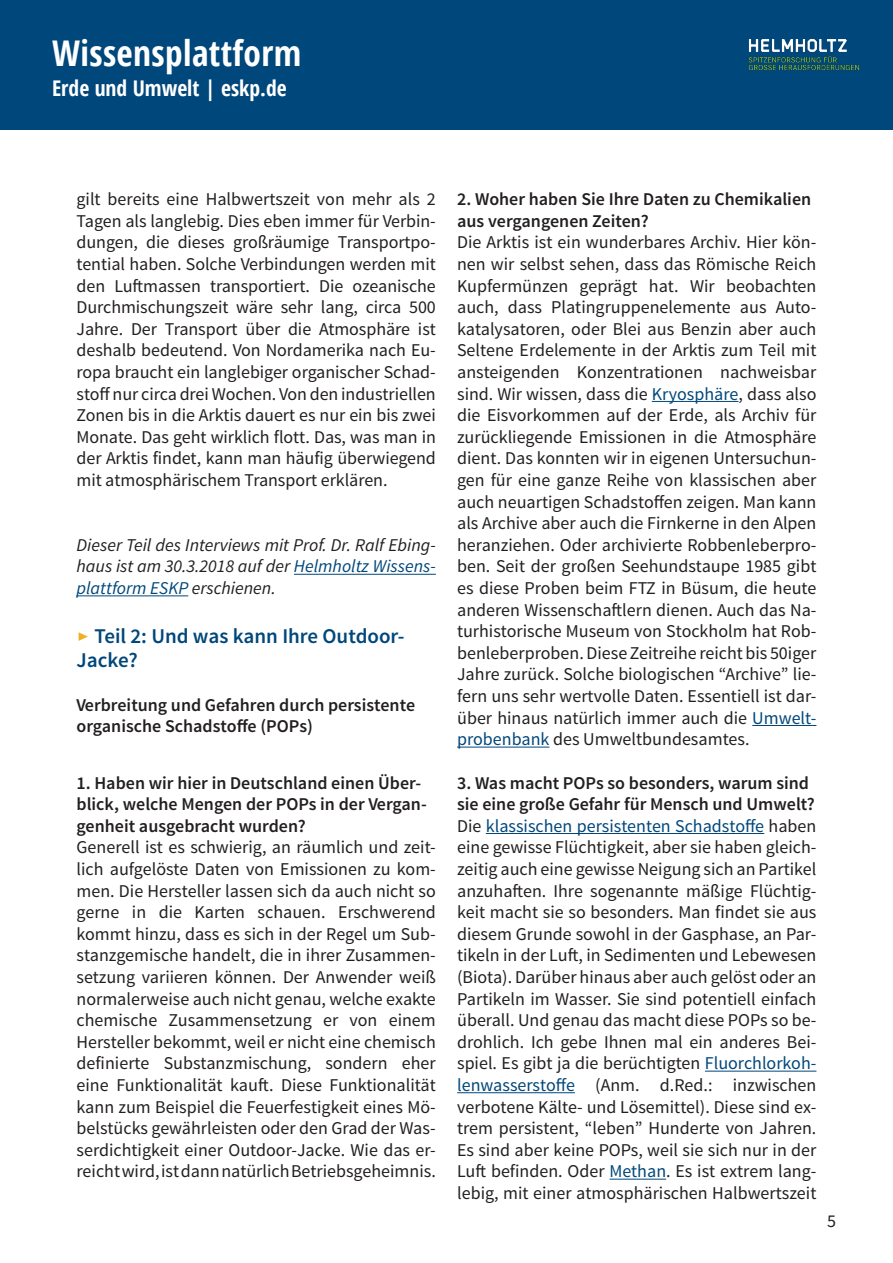
<style>
.page{position:relative;width:893px;height:1263px;background:#fff}
.page>*{position:absolute;margin:0;border:0;box-sizing:border-box;transform-origin:0 0}
.t1{font:700 condensed 35.4px "Open Sans";letter-spacing:.01em;color:#fff}
.t2{font:700 condensed 21.6px "Open Sans";color:#fff}
.bold{font:600 21px/24.2px "Source Sans Pro";color:#00477b}
.fließ{font:18px/21.6px "Source Sans Pro";color:#231f20;text-align:justify}
.Frage{font:600 18px/21.6px "Source Sans Pro";color:#231f20}
.fließ-2{font:italic 18px/21.6px "Source Sans Pro";color:#231f20;text-align:justify}
.s1{color:#00477b}
.s2{font-family:"Meta Pro";font-weight:400;font-size:24px;color:#f1af24}
</style>
<div class="page">
<div style="left:0;top:0;width:893px;height:130px;background:#00477b"></div>
<img style="left:748px;top:39px;width:112px;height:32px">
<hr style="left:294px;top:574px;width:142px;height:1px;background:#00477b">
<hr style="left:77px;top:595px;width:111px;height:1px;background:#00477b">
<hr style="left:652px;top:401px;width:86px;height:1px;background:#00477b">
<hr style="left:752px;top:725px;width:64px;height:1px;background:#00477b">
<hr style="left:457px;top:747px;width:92px;height:1px;background:#00477b">
<hr style="left:486px;top:833px;width:278px;height:1px;background:#00477b">
<hr style="left:705px;top:1071px;width:111px;height:1px;background:#00477b">
<hr style="left:457px;top:1092px;width:118px;height:1px;background:#00477b">
<hr style="left:609px;top:1179px;width:57px;height:1px;background:#00477b">
<h1 class="t1" style="left:52px;top:29px;width:251px">Wissensplattform</h1>
<p class="t2" style="left:52px;top:73px;width:236px">Erde und Umwelt | eskp.de</p>
<p class="fließ" style="left:77px;top:189px;width:361px">gilt bereits eine Halbwertszeit von mehr als 2<br>Tagen als langlebig. Dies eben immer für Verbin&shy;dungen, die dieses großräumige Transportpo&shy;tential haben. Solche Verbindungen werden mit den Luftmassen transportiert. Die ozeanische Durchmischungszeit wäre sehr lang, circa 500<br>Jahre. Der Transport über die Atmosphäre ist deshalb bedeutend. Von Nordamerika nach Eu&shy;ropa braucht ein langlebiger organischer Schad&shy;stoff nur circa drei Wochen. Von den industriellen Zonen bis in die Arktis dauert es nur ein bis zwei Monate. Das geht wirklich flott. Das, was man in der Arktis findet, kann man häufig überwiegend mit atmosphärischem Transport erklären.</p>
<p class="fließ-2" style="left:77px;top:534px;width:361px">Dieser Teil des Interviews mit Prof. Dr. Ralf Ebing&shy;haus ist am 30.3.2018 auf der <span class="s1">Helmholtz Wissens&shy;plattform ESKP</span> erschienen.</p>
<p class="bold" style="left:77px;top:625px;width:330px"><span class="s2">▸</span> Teil 2: Und was kann Ihre Outdoor-<br>Jacke?</p>
<p class="Frage" style="left:77px;top:694px;width:340px">Verbreitung und Gefahren durch persistente organische Schadstoffe (POPs)</p>
<p class="Frage" style="left:77px;top:772px;width:352px">1. Haben wir hier in Deutschland einen Über&shy;blick, welche Mengen der POPs in der Vergan&shy;genheit ausgebracht wurden?</p>
<p class="fließ" style="left:77px;top:837px;width:361px">Generell ist es schwierig, an räumlich und zeit&shy;lich aufgelöste Daten von Emissionen zu kom&shy;men. Die Hersteller lassen sich da auch nicht so gerne in die Karten schauen. Erschwerend kommt hinzu, dass es sich in der Regel um Sub&shy;stanzgemische handelt, die in ihrer Zusammen&shy;setzung variieren können. Der Anwender weiß normalerweise auch nicht genau, welche exakte chemische Zusammensetzung er von einem Hersteller bekommt, weil er nicht eine chemisch definierte Substanzmischung, sondern eher eine Funktionalität kauft. Diese Funktionalität kann zum Beispiel die Feuerfestigkeit eines Mö&shy;belstücks gewährleisten oder den Grad der Was&shy;serdichtigkeit einer Outdoor-Jacke. Wie das er&shy;reicht wird, ist dann natürlich Betriebsgeheimnis.</p>
<p class="Frage" style="left:457px;top:189px;width:356px">2. Woher haben Sie Ihre Daten zu Chemikalien aus vergangenen Zeiten?</p>
<p class="fließ" style="left:457px;top:232px;width:361px">Die Arktis ist ein wunderbares Archiv. Hier kön&shy;nen wir selbst sehen, dass das Römische Reich Kupfermünzen geprägt hat. Wir beobachten auch, dass Platingruppenelemente aus Auto&shy;katalysatoren, oder Blei aus Benzin aber auch Seltene Erdelemente in der Arktis zum Teil mit ansteigenden Konzentrationen nachweisbar sind. Wir wissen, dass die <span class="s1">Kryosphäre</span>, dass also die Eisvorkommen auf der Erde, als Archiv für zurückliegende Emissionen in die Atmosphäre dient. Das konnten wir in eigenen Untersuchun&shy;gen für eine ganze Reihe von klassischen aber auch neuartigen Schadstoffen zeigen. Man kann als Archive aber auch die Firnkerne in den Alpen heranziehen. Oder archivierte Robbenleberpro&shy;ben. Seit der großen Seehundstaupe 1985 gibt es diese Proben beim FTZ in Büsum, die heute anderen Wissenschaftlern dienen. Auch das Na&shy;turhistorische Museum von Stockholm hat Rob&shy;benleberproben. Diese Zeitreihe reicht bis 50iger Jahre zurück. Solche biologischen “Archive” lie&shy;fern uns sehr wertvolle Daten. Essentiell ist dar&shy;über hinaus natürlich immer auch die <span class="s1">Umwelt&shy;probenbank</span> des Umweltbundesamtes.</p>
<p class="Frage" style="left:457px;top:772px;width:359px">3. Was macht POPs so besonders, warum sind sie eine große Gefahr für Mensch und Umwelt?</p>
<p class="fließ" style="left:457px;top:815px;width:361px">Die <span class="s1">klassischen persistenten Schadstoffe</span> haben eine gewisse Flüchtigkeit, aber sie haben gleich&shy;zeitig auch eine gewisse Neigung sich an Partikel anzuhaften. Ihre sogenannte mäßige Flüchtig&shy;keit macht sie so besonders. Man findet sie aus diesem Grunde sowohl in der Gasphase, an Par&shy;tikeln in der Luft, in Sedimenten und Lebewesen (Biota). Darüber hinaus aber auch gelöst oder an Partikeln im Wasser. Sie sind potentiell einfach überall. Und genau das macht diese POPs so be&shy;drohlich. Ich gebe Ihnen mal ein anderes Bei&shy;spiel. Es gibt ja die berüchtigten <span class="s1">Fluorchlorkoh&shy;lenwasserstoffe</span> (Anm. d.Red.: inzwischen verbotene Kälte- und Lösemittel). Diese sind ex&shy;trem persistent, “leben” Hunderte von Jahren.<br>Es sind aber keine POPs, weil sie sich nur in der Luft befinden. Oder <span class="s1">Methan</span>. Es ist extrem lang&shy;lebig, mit einer atmosphärischen Halbwertszeit</p>
<p class="fließ" style="left:827px;top:1210px;width:10px">5</p>
</div>
